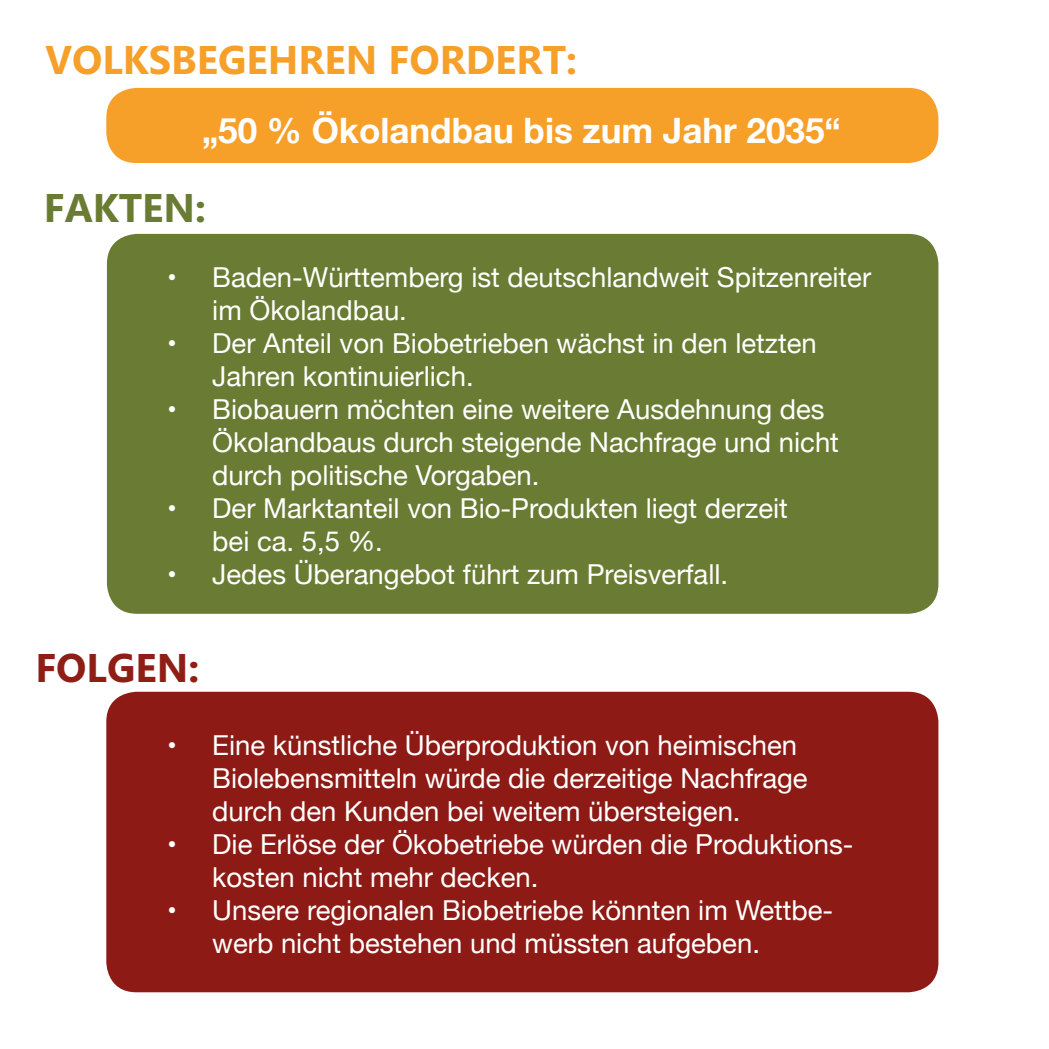
<style>
.page{position:relative;width:1049px;height:1049px;background:#fff}
.page>*{position:absolute;margin:0;border:0;box-sizing:border-box;transform-origin:0 0}
.t1{font:700 40px "Microsoft Phags Pa";color:#f6a02a}
.t2{font:700 40px "Microsoft Phags Pa";color:#6a7b33}
.t3{font:700 40px "Microsoft Phags Pa";color:#8f1f16}
.t4{font:700 35px "Helvetica Neue";color:#fff}
.t5{font:27.5px/33px "Helvetica Neue";color:#fff}
</style>
<div class="page">
<div style="left:106px;top:692px;width:832px;height:300px;background:#8d1a14;border-radius:30px"></div>
<div style="left:107px;top:234px;width:831px;height:380px;background:#6a7b33;border-radius:30px"></div>
<div style="left:106px;top:88px;width:832px;height:75px;background:#f6a02a;border-radius:30px"></div>
<h1 class="t1" style="left:45px;top:32px;width:533px">VOLKSBEGEHREN FORDERT:</h1>
<p class="t4" style="left:202px;top:103px;width:640px">„50 % Ökolandbau bis zum Jahr 2035“</p>
<h1 class="t2" style="left:44px;top:179px;width:164px">FAKTEN:</h1>
<p class="t5" style="left:212px;top:263px;width:660px;text-indent:-45px">• Baden-Württemberg ist deutschlandweit Spitzenreiter im Ökolandbau.</p>
<p class="t5" style="left:212px;top:329px;width:606px;text-indent:-45px">• Der Anteil von Biobetrieben wächst in den letzten<br>Jahren kontinuierlich.</p>
<p class="t5" style="left:212px;top:395px;width:628px;text-indent:-45px">• Biobauern möchten eine weitere Ausdehnung des<br>Ökolandbaus durch steigende Nachfrage und nicht durch politische Vorgaben.</p>
<p class="t5" style="left:212px;top:494px;width:577px;text-indent:-45px">• Der Marktanteil von Bio-Produkten liegt derzeit bei ca. 5,5 %.</p>
<p class="t5" style="left:167px;top:560px;width:562px">• Jedes Überangebot führt zum Preisverfall.</p>
<h1 class="t3" style="left:35px;top:639px;width:165px">FOLGEN:</h1>
<p class="t5" style="left:212px;top:730px;width:597px;text-indent:-45px">• Eine künstliche Überproduktion von heimischen<br>Biolebensmitteln würde die derzeitige Nachfrage durch den Kunden bei weitem übersteigen.</p>
<p class="t5" style="left:212px;top:829px;width:643px;text-indent:-45px">• Die Erlöse der Ökobetriebe würden die Produktions&shy;kosten nicht mehr decken.</p>
<p class="t5" style="left:212px;top:895px;width:622px;text-indent:-45px">• Unsere regionalen Biobetriebe könnten im Wettbe&shy;werb nicht bestehen und müssten aufgeben.</p>
</div>
